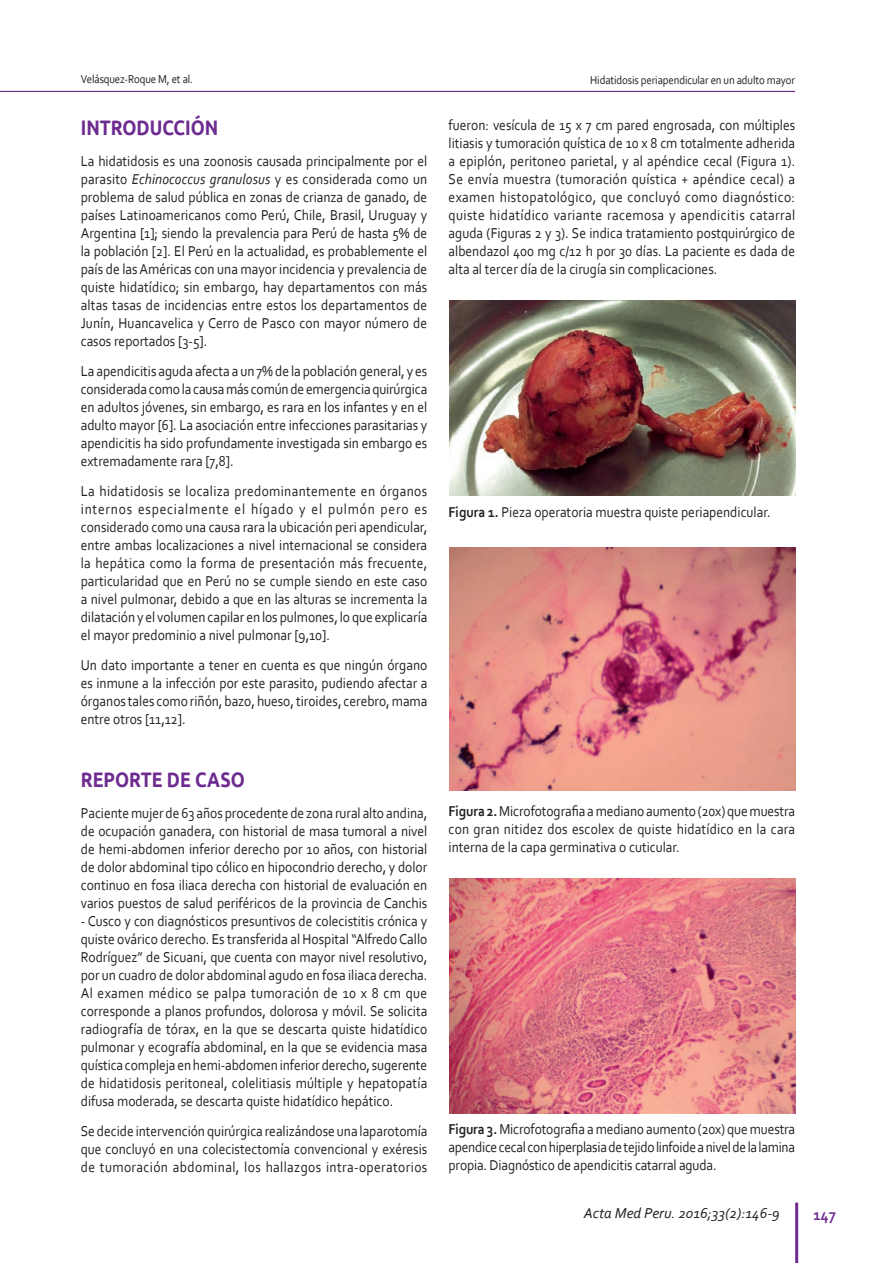
<style>
.page{position:relative;width:893px;height:1263px;background:#fff}
.page>*{position:absolute;margin:0;border:0;box-sizing:border-box;transform-origin:0 0}
._07_SUB{font:700 21px "Ubuntu";color:#6e2c91;scale:.85 1}
.t1{font:700 16.5px "Corbel";color:#6e2c91;scale:.9 1}
._06_TEXTOS{font:15px/18px "Corbel";color:#231f20;text-align:justify;scale:.9 1}
.t2{font:italic 15px "Corbel";color:#231f20}
.t3{font:12px "Corbel";letter-spacing:-.01em;color:#231f20;scale:.9 1}
.s1{font-style:italic}
.s2{font-weight:700}
</style>
<div class="page">
<hr style="left:795px;top:1202px;width:3px;height:61px;background:#6e2c91">
<hr style="left:0;top:91px;width:795px;height:1px;background:#6e2c91">
<hr style="left:0;top:0;width:1px;height:164px;background:#c4b1d5">
<img style="left:449px;top:547px;width:347px;height:243px">
<img style="left:449px;top:879px;width:347px;height:234px">
<img style="left:449px;top:301px;width:347px;height:194px">
<p class="t3" style="left:81px;top:71px;width:126px">Velásquez-Roque M, et al.</p>
<p class="t3" style="left:590px;top:73px;width:229px">Hidatidosis periapendicular en un adulto mayor</p>
<p class="_07_SUB" style="left:81px;top:114px;width:163px">INTRODUCCIÓN</p>
<p class="_06_TEXTOS" style="left:81px;top:152px;width:387px">La hidatidosis es una zoonosis causada principalmente por el parasito <span class="s1">Echinococcus granulosus</span> y es considerada como un problema de salud pública en zonas de crianza de ganado, de países Latinoamericanos como Perú, Chile, Brasil, Uruguay y Argentina [1]; siendo la prevalencia para Perú de hasta 5% de la población [2]. El Perú en la actualidad, es probablemente el país de las Américas con una mayor incidencia y prevalencia de quiste hidatídico; sin embargo, hay departamentos con más altas tasas de incidencias entre estos los departamentos de Junín, Huancavelica y Cerro de Pasco con mayor número de casos reportados [3-5].</p>
<p class="_06_TEXTOS" style="left:81px;top:362px;width:387px">La apendicitis aguda afecta a un 7% de la población general, y es considerada como la causa más común de emergencia quirúrgica en adultos jóvenes, sin embargo, es rara en los infantes y en el adulto mayor [6]. La asociación entre infecciones parasitarias y apendicitis ha sido profundamente investigada sin embargo es extremadamente rara [7,8].</p>
<p class="_06_TEXTOS" style="left:81px;top:482px;width:387px">La hidatidosis se localiza predominantemente en órganos internos especialmente el hígado y el pulmón pero es considerado como una causa rara la ubicación peri apendicular, entre ambas localizaciones a nivel internacional se considera la hepática como la forma de presentación más frecuente, particularidad que en Perú no se cumple siendo en este caso a nivel pulmonar, debido a que en las alturas se incrementa la dilatación y el volumen capilar en los pulmones, lo que explicaría el mayor predominio a nivel pulmonar [9,10].</p>
<p class="_06_TEXTOS" style="left:81px;top:656px;width:387px">Un dato importante a tener en cuenta es que ningún órgano es inmune a la infección por este parasito, pudiendo afectar a órganos tales como riñón, bazo, hueso, tiroides, cerebro, mama entre otros [11,12].</p>
<p class="_07_SUB" style="left:81px;top:766px;width:195px">REPORTE DE CASO</p>
<p class="_06_TEXTOS" style="left:81px;top:804px;width:387px">Paciente mujer de 63 años procedente de zona rural alto andina, de ocupación ganadera, con historial de masa tumoral a nivel de hemi-abdomen inferior derecho por 10 años, con historial de dolor abdominal tipo cólico en hipocondrio derecho, y dolor continuo en fosa iliaca derecha con historial de evaluación en varios puestos de salud periféricos de la provincia de Canchis</p>
<p class="_06_TEXTOS" style="left:81px;top:912px;width:387px">- Cusco y con diagnósticos presuntivos de colecistitis crónica y quiste ovárico derecho. Es transferida al Hospital “Alfredo Callo Rodríguez” de Sicuani, que cuenta con mayor nivel resolutivo, por un cuadro de dolor abdominal agudo en fosa iliaca derecha.<br>Al examen médico se palpa tumoración de 10 x 8 cm que corresponde a planos profundos, dolorosa y móvil. Se solicita radiografía de tórax, en la que se descarta quiste hidatídico pulmonar y ecografía abdominal, en la que se evidencia masa quística compleja en hemi-abdomen inferior derecho, sugerente de hidatidosis peritoneal, colelitiasis múltiple y hepatopatía difusa moderada, se descarta quiste hidatídico hepático.</p>
<p class="_06_TEXTOS" style="left:81px;top:1122px;width:387px">Se decide intervención quirúrgica realizándose una laparotomía que concluyó en una colecistectomía convencional y exéresis de tumoración abdominal, los hallazgos intra-operatorios</p>
<p class="_06_TEXTOS" style="left:449px;top:116px;width:387px">fueron: vesícula de 15 x 7 cm pared engrosada, con múltiples litiasis y tumoración quística de 10 x 8 cm totalmente adherida a epiplón, peritoneo parietal, y al apéndice cecal (Figura 1).<br>Se envía muestra (tumoración quística + apéndice cecal) a examen histopatológico, que concluyó como diagnóstico: quiste hidatídico variante racemosa y apendicitis catarral aguda (Figuras 2 y 3). Se indica tratamiento postquirúrgico de albendazol 400 mg c/12 h por 30 días. La paciente es dada de alta al tercer día de la cirugía sin complicaciones.</p>
<p class="_06_TEXTOS" style="left:449px;top:503px;width:359px"><span class="s2">Figura 1.</span> Pieza operatoria muestra quiste periapendicular.</p>
<p class="_06_TEXTOS" style="left:449px;top:801px;width:387px"><span class="s2">Figura 2.</span> Microfotografia a mediano aumento (20x) que muestra con gran nitidez dos escolex de quiste hidatídico en la cara interna de la capa germinativa o cuticular.</p>
<p class="_06_TEXTOS" style="left:449px;top:1119px;width:387px"><span class="s2">Figura 3.</span> Microfotografia a mediano aumento (20x) que muestra apendice cecal con hiperplasia de tejido linfoide a nivel de la lamina propia. Diagnóstico de apendicitis catarral aguda.</p>
<p class="t2" style="left:584px;top:1203px;width:197px">Acta Med Peru. 2016;33(2):146-9</p>
<p class="t1" style="left:814px;top:1204px;width:26px">147</p>
</div>
